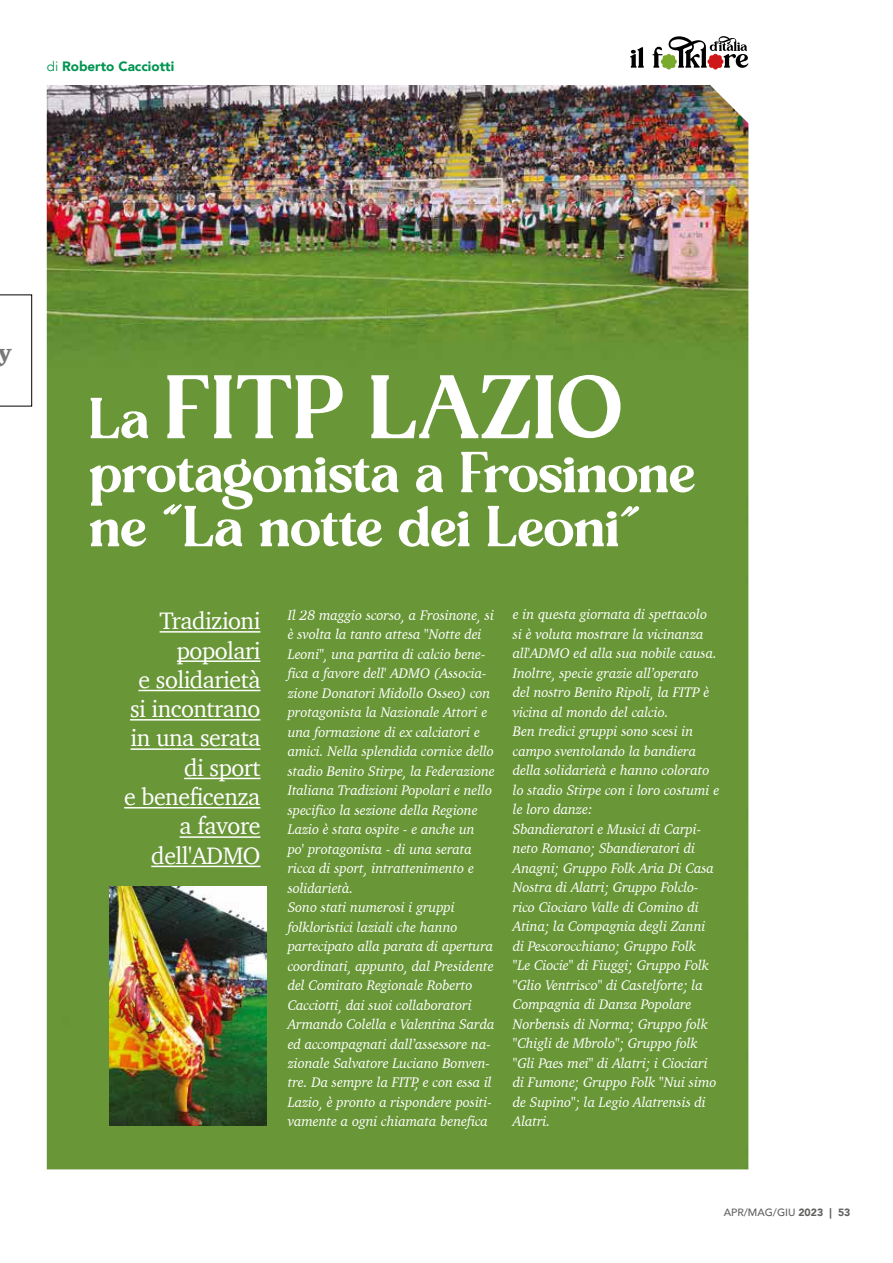
<style>
.page{position:relative;width:893px;height:1263px;background:#fff}
.page>*{position:absolute;margin:0;border:0;box-sizing:border-box;transform-origin:0 0}
.t1{font:108px "Requila";color:#fff}
.t2{font:69.3px/54px "Requila";color:#fff}
.t3{font:24.45px/29.2px "Charter";letter-spacing:-.02em;color:#fff;text-align:right}
.t4{font:900 24.15px "Charter";color:#797979}
.t5{font:italic 14.25px/19.5px "Charter";letter-spacing:-.01em;color:#fff}
.t6{font:900 13.5px "Avenir";color:#009551}
.t7{font:500 10.5px "Avenir";color:#616160}
.s1{font-weight:400}
.s2{font-size:69.3px}
.s3{font-weight:900}
</style>
<div class="page">
<img style="left:47px;top:85px;width:701px;height:1084px">
<hr style="left:160px;top:631px;width:100px;height:2px;background:#fff">
<hr style="left:177px;top:660px;width:83px;height:2px;background:#fff">
<hr style="left:138px;top:690px;width:122px;height:1px;background:#fff">
<hr style="left:130px;top:719px;width:130px;height:1px;background:#fff">
<hr style="left:130px;top:748px;width:130px;height:2px;background:#fff">
<hr style="left:184px;top:778px;width:76px;height:1px;background:#fff">
<hr style="left:124px;top:807px;width:136px;height:1px;background:#fff">
<hr style="left:180px;top:836px;width:80px;height:2px;background:#fff">
<hr style="left:151px;top:866px;width:109px;height:1px;background:#fff">
<img style="left:109px;top:886px;width:157px;height:240px">
<svg style="left:630px;top:36px;width:118px;height:34px"></svg>
<svg style="left:0;top:295px;width:32px;height:111px"></svg>
<p class="t6" style="left:47px;top:55px;width:129px"><span class="s1">di</span> Roberto Cacciotti</p>
<h3 class="t4" style="left:-3px;top:338px;width:15px">y</h3>
<h1 class="t1" style="left:89px;top:342px;width:535px"><span class="s2">La</span> FITP LAZIO</h1>
<h2 class="t2" style="left:89px;top:443px;width:607px">protagonista a Frosinone ne “La notte dei Leoni”</h2>
<h3 class="t3" style="left:124px;top:606px;width:138px">Tradizioni popolari<br>e solidarietà si incontrano in una serata di sport<br>e beneficenza a favore dell'ADMO</h3>
<p class="t5" style="left:288px;top:605px;width:209px">Il 28 maggio scorso, a Frosinone, si è svolta la tanto attesa "Notte dei Leoni", una partita di calcio bene&shy;fica a favore dell' ADMO (Associa&shy;zione Donatori Midollo Osseo) con protagonista la Nazionale Attori e una formazione di ex calciatori e amici. Nella splendida cornice dello stadio Benito Stirpe, la Federazione Italiana Tradizioni Popolari e nello specifico la sezione della Regione Lazio è stata ospite - e anche un po' protagonista - di una serata ricca di sport, intrattenimento e solidarietà.<br>Sono stati numerosi i gruppi folkloristici laziali che hanno partecipato alla parata di apertura coordinati, appunto, dal Presidente del Comitato Regionale Roberto Cacciotti, dai suoi collaboratori Armando Colella e Valentina Sarda ed accompagnati dall’assessore na&shy;zionale Salvatore Luciano Bonven&shy;tre. Da sempre la FITP, e con essa il Lazio, è pronto a rispondere positi&shy;vamente a ogni chiamata benefica</p>
<p class="t5" style="left:513px;top:605px;width:208px">e in questa giornata di spettacolo si è voluta mostrare la vicinanza all'ADMO ed alla sua nobile causa.<br>Inoltre, specie grazie all’operato<br>del nostro Benito Ripoli, la FITP è vicina al mondo del calcio.<br>Ben tredici gruppi sono scesi in campo sventolando la bandiera della solidarietà e hanno colorato lo stadio Stirpe con i loro costumi e le loro danze:<br>Sbandieratori e Musici di Carpi&shy;neto Romano; Sbandieratori di<br>Anagni; Gruppo Folk Aria Di Casa<br>Nostra di Alatri; Gruppo Folclo&shy;rico Ciociaro Valle di Comino di<br>Atina; la Compagnia degli Zanni di Pescorocchiano; Gruppo Folk<br>"Le Ciocie" di Fiuggi; Gruppo Folk "Glio Ventrisco" di Castelforte; la<br>Compagnia di Danza Popolare<br>Norbensis di Norma; Gruppo folk "Chigli de Mbrolo"; Gruppo folk "Gli Paes mei" di Alatri; i Ciociari di Fumone; Gruppo Folk "Nui simo de Supino"; la Legio Alatrensis di<br>Alatri.</p>
<p class="t7" style="left:724px;top:1203px;width:128px">APR/MAG/GIU <span class="s3">2023 | 53</span></p>
</div>
